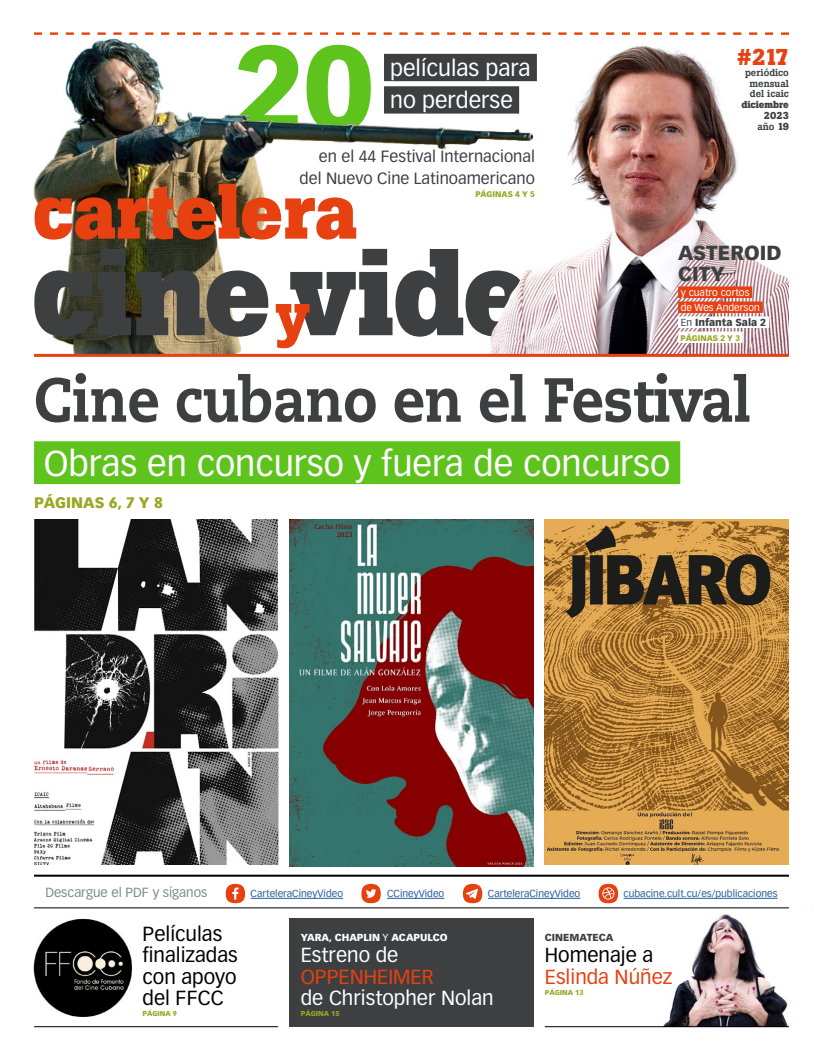
<style>
.page{position:relative;width:823px;height:1061px;background:#fff}
.page>*{position:absolute;margin:0;border:0;box-sizing:border-box;transform-origin:0 0}
.t1{font:700 122px "Boton";letter-spacing:-.01em;color:#3d3f41}
.t2{font:900 116.7px "Vectora LH";color:#5ec31d}
.t3{font:700 77.6px "Boton";letter-spacing:-.005em;color:#e74011}
.t4{font:800 62.1px "Caecilia";letter-spacing:-.01em;color:#3d3f41;scale:.9 1}
.t5{font:35.2px "Vectora LH";color:#fff}
.t6{font:700 22.7px "Boton";color:#e74011}
.t7{font:22.4px/32.4px "Vectora LH";color:#fff}
.t8{font:20px/21.6px "Vectora LH";color:#000}
.t9{font:20px "Vectora LH";color:#fff}
.t10{font:20px "Vectora LH";color:#e74011}
.t11{font:900 20px/21.6px "Vectora LH";color:#3d3f41}
.t12{font:16px/21.6px "Vectora LH";color:#3d3f41;text-align:right}
.t13{font:900 15px "Vectora LH";color:#99a723}
.t14{font:13px "Vectora LH";color:#7a8b8e}
.t15{font:10px "Vectora LH";color:#275b9b}
.t16{font:10px/15px "Vectora LH";color:#fff}
.t17{font:500 10px/10.8px "Boton";color:#3d3f41;text-align:center}
.t18{font:900 10px "Vectora LH";color:#fff}
.t19{font:700 10px/10.8px "Boton";color:#3d3f41;text-align:right}
.t20{font:900 10px "Vectora LH";color:#3d3f41}
.t21{font:900 8px "Vectora LH";color:#99a723}
.t22{font:900 7px "Vectora LH";color:#99a723}
.s1{font-size:60px;color:#e74011}
.s2{font-weight:500}
.s3{color:#3d3f41}
.s4{font-weight:900;color:#3d3f41}
.s5{font-weight:400}
</style>
<div class="page">
<img style="left:477px;top:339px;width:311px;height:15px">
<img style="left:34px;top:32px;width:427px;height:322px">
<img style="left:33px;top:41px;width:457px;height:296px">
<div style="left:289px;top:918px;width:244px;height:108px;background:#3d3f41"></div>
<img style="left:655px;top:907px;width:134px;height:119px">
<div style="left:384px;top:54px;width:152px;height:27px;background:#3d3f41"></div>
<div style="left:384px;top:86px;width:135px;height:28px;background:#3d3f41"></div>
<svg style="left:34px;top:33px;width:754px;height:2px"></svg>
<hr style="left:34px;top:354px;width:754px;height:3px;background:#e74011">
<img style="left:34px;top:519px;width:244px;height:345px">
<img style="left:289px;top:519px;width:244px;height:347px">
<img style="left:544px;top:519px;width:244px;height:345px">
<hr style="left:34px;top:907px;width:754px;height:1px;background:#000">
<hr style="left:623px;top:897px;width:154px;height:1px;background:#275b9b">
<svg style="left:598px;top:883px;width:19px;height:20px"></svg>
<hr style="left:487px;top:897px;width:93px;height:1px;background:#275b9b">
<svg style="left:463px;top:883px;width:19px;height:19px"></svg>
<hr style="left:387px;top:897px;width:57px;height:1px;background:#275b9b">
<svg style="left:361px;top:883px;width:19px;height:19px"></svg>
<hr style="left:250px;top:897px;width:93px;height:1px;background:#275b9b">
<svg style="left:225px;top:883px;width:20px;height:19px"></svg>
<hr style="left:34px;top:874px;width:754px;height:2px;background:#000">
<hr style="left:544px;top:1026px;width:244px;height:1px;background:#000">
<div style="left:34px;top:441px;width:645px;height:43px;background:#5ec31d"></div>
<img style="left:33px;top:918px;width:100px;height:97px">
<hr style="left:34px;top:1026px;width:244px;height:1px;background:#000">
<img style="left:490px;top:43px;width:298px;height:296px">
<div style="left:677px;top:286px;width:74px;height:12px;background:#e74011"></div>
<div style="left:677px;top:301px;width:85px;height:12px;background:#e74011"></div>
<div style="left:677px;top:316px;width:91px;height:12px;background:#fff"></div>
<div style="left:677px;top:331px;width:65px;height:12px;background:#fff"></div>
<h2 class="t2" style="left:235px;top:15px;width:140px">20</h2>
<h3 class="t12" style="left:299px;top:146px;width:237px">en el 44 Festival Internacional del Nuevo Cine Latinoamericano</h3>
<p class="t21" style="left:475px;top:189px;width:61px">PÁGINAS 4 Y 5</p>
<h3 class="t7" style="left:390px;top:52px;width:142px">películas para no perderse</h3>
<h3 class="t3" style="left:33px;top:165px;width:326px">cartelera</h3>
<h1 class="t1" style="left:31px;top:220px;width:570px">cine<span class="s1">y</span>video</h1>
<h3 class="t6" style="left:736px;top:44px;width:54px">#217</h3>
<p class="t17" style="left:744px;top:67px;width:45px">periódico mensual del icaic</p>
<p class="t19" style="left:741px;top:99px;width:49px">diciembre<br>2023<br><span class="s2">año</span> 19</p>
<h3 class="t11" style="left:677px;top:241px;width:105px">ASTEROID<br>CITY</h3>
<p class="t16" style="left:680px;top:285px;width:87px">y cuatro cortos<br>de Wes Anderson<br><span class="s3">En</span> <span class="s4">Infanta Sala 2</span></p>
<p class="t21" style="left:680px;top:333px;width:61px">PÁGINAS 2 Y 3</p>
<h3 class="t4" style="left:34px;top:361px;width:797px">Cine cubano en el Festival</h3>
<h3 class="t5" style="left:44px;top:442px;width:627px">Obras en concurso y fuera de concurso</h3>
<h3 class="t13" style="left:34px;top:493px;width:130px">PÁGINAS 6, 7 Y 8</h3>
<h3 class="t14" style="left:45px;top:884px;width:163px">Descargue el PDF y síganos</h3>
<p class="t15" style="left:250px;top:887px;width:94px">CarteleraCineyVideo</p>
<p class="t15" style="left:387px;top:887px;width:59px">CCineyVideo</p>
<p class="t15" style="left:487px;top:887px;width:94px">CarteleraCineyVideo</p>
<p class="t15" style="left:623px;top:887px;width:155px">cubacine.cult.cu/es/publicaciones</p>
<p class="t18" style="left:300px;top:930px;width:148px">YARA, CHAPLIN <span class="s5">Y</span> ACAPULCO</p>
<h3 class="t9" style="left:300px;top:943px;width:99px">Estreno de</h3>
<h3 class="t10" style="left:300px;top:964px;width:134px">OPPENHEIMER</h3>
<h3 class="t9" style="left:300px;top:986px;width:194px">de Christopher Nolan</h3>
<p class="t22" style="left:300px;top:1009px;width:40px">PÁGINA 15</p>
<h3 class="t8" style="left:142px;top:922px;width:97px">Películas finalizadas con apoyo del FFCC</h3>
<p class="t22" style="left:142px;top:1009px;width:36px">PÁGINA 9</p>
<p class="t20" style="left:544px;top:930px;width:70px">CINEMATECA</p>
<h3 class="t8" style="left:544px;top:944px;width:110px">Homenaje a</h3>
<h3 class="t10" style="left:544px;top:964px;width:129px">Eslinda Núñez</h3>
<p class="t22" style="left:544px;top:987px;width:40px">PÁGINA 13</p>
</div>
